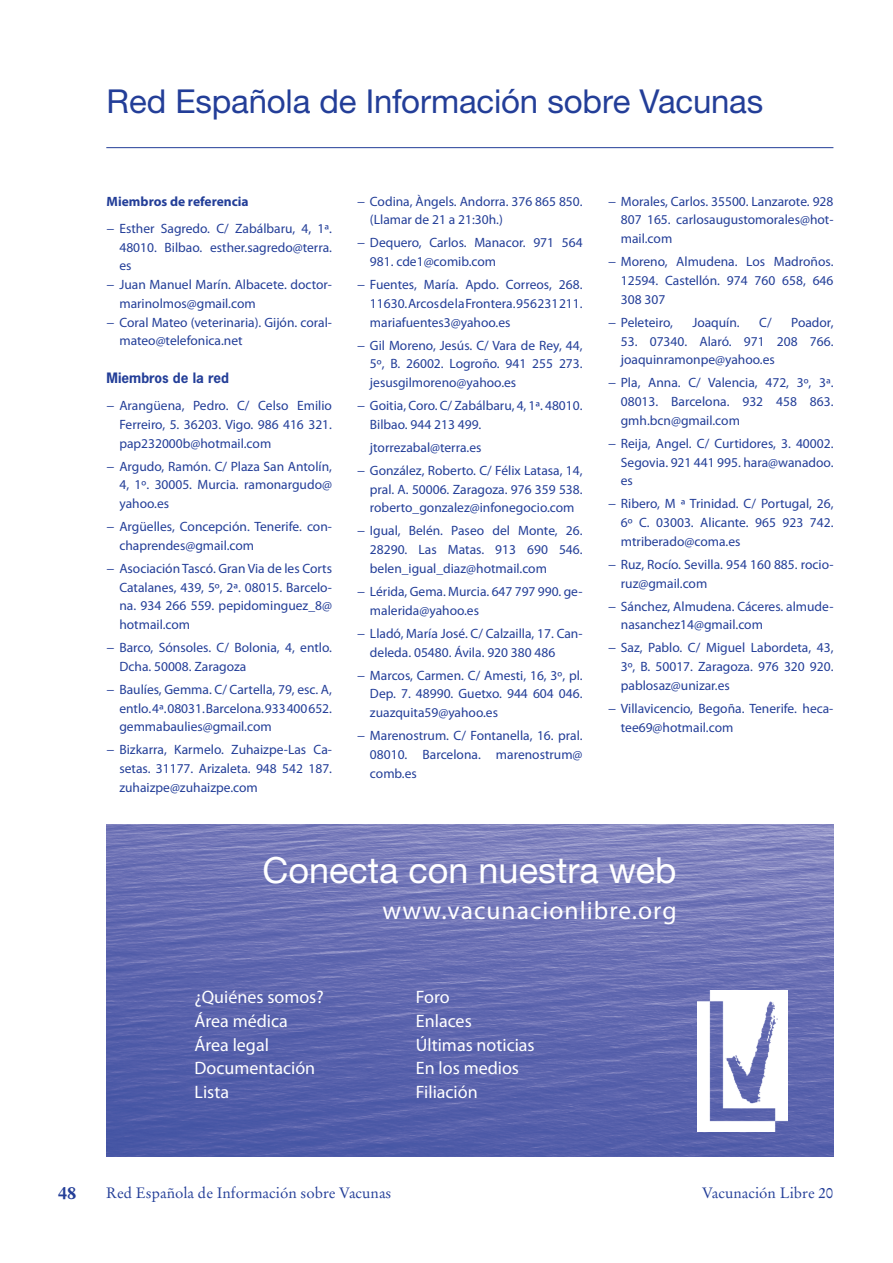
<style>
.page{position:relative;width:893px;height:1263px;background:#fff}
.page>*{position:absolute;margin:0;border:0;box-sizing:border-box;transform-origin:0 0}
.t1{font:36px "Helvetica Neue LT Std";color:#fff}
.t2{font:33px "Helvetica Neue LT Std";letter-spacing:-.005em;color:#233e98}
.t3{font:25.5px "Myriad Pro";letter-spacing:.04em;color:#fff}
.t4{font:18px/23.7px "Myriad Pro";color:#fff}
.t5{font:700 18px "Plantin Std";color:#233e98}
.t6{font:15px "Stempel Garamond LT Std";color:#233e98}
.t7{font:13.5px/18.8px "Myriad Pro";color:#233e98;text-align:justify}
.t8{font:700 13.5px "Myriad Pro";color:#233e98}
.t9{font:700 13.5px "News Gothic Std";color:#233e98}
</style>
<div class="page">
<hr style="left:106px;top:147px;width:727px;height:1px;background:#233e98">
<img style="left:106px;top:824px;width:727px;height:333px">
<img style="left:697px;top:990px;width:90px;height:141px">
<h2 class="t2" style="left:107px;top:81px;width:658px">Red Española de Información sobre Vacunas</h2>
<p class="t8" style="left:107px;top:192px;width:144px">Miembros de referencia</p>
<p class="t7" style="left:107px;top:219px;width:227px">− Esther Sagredo. C/ Zabálbaru, 4, 1ª.</p>
<p class="t7" style="left:119px;top:237px;width:214px">48010. Bilbao. esther.sagredo@terra.</p>
<p class="t7" style="left:119px;top:256px;width:14px">es</p>
<p class="t7" style="left:107px;top:275px;width:227px">− Juan Manuel Marín. Albacete. doctor-</p>
<p class="t7" style="left:119px;top:294px;width:138px">marinolmos@gmail.com</p>
<p class="t7" style="left:107px;top:312px;width:227px">− Coral Mateo (veterinaria). Gijón. coral-</p>
<p class="t7" style="left:119px;top:331px;width:125px">mateo@telefonica.net</p>
<p class="t9" style="left:107px;top:369px;width:124px">Miembros de la red</p>
<p class="t7" style="left:119px;top:396px;width:214px;text-indent:-13px">− Arangüena, Pedro. C/ Celso Emilio Ferreiro, 5. 36203. Vigo. 986 416 321. pap232000b@hotmail.com</p>
<p class="t7" style="left:119px;top:457px;width:214px;text-indent:-13px">− Argudo, Ramón. C/ Plaza San Antolín, 4, 1º. 30005. Murcia. ramonargudo@ yahoo.es</p>
<p class="t7" style="left:119px;top:517px;width:214px;text-indent:-13px">− Argüelles, Concepción. Tenerife. con&shy;chaprendes@gmail.com</p>
<p class="t7" style="left:119px;top:559px;width:214px;text-indent:-13px">− Asociación Tascó. Gran Via de les Corts Catalanes, 439, 5º, 2ª. 08015. Barcelo&shy;na. 934 266 559. pepidominguez_8@ hotmail.com</p>
<p class="t7" style="left:119px;top:638px;width:214px;text-indent:-13px">− Barco, Sónsoles. C/ Bolonia, 4, entlo.<br>Dcha. 50008. Zaragoza</p>
<p class="t7" style="left:119px;top:680px;width:214px;text-indent:-13px">− Baulíes, Gemma. C/ Cartella, 79, esc. A, entlo. 4ª. 08031. Barcelona. 933 400 652. gemmabaulies@gmail.com</p>
<p class="t7" style="left:119px;top:740px;width:214px;text-indent:-13px">− Bizkarra, Karmelo. Zuhaizpe-Las Ca&shy;setas. 31177. Arizaleta. 948 542 187. zuhaizpe@zuhaizpe.com</p>
<p class="t7" style="left:370px;top:192px;width:214px;text-indent:-13px">− Codina, Àngels. Andorra. 376 865 850. (Llamar de 21 a 21:30h.)</p>
<p class="t7" style="left:370px;top:233px;width:214px;text-indent:-13px">− Dequero, Carlos. Manacor. 971 564<br>981. cde1@comib.com</p>
<p class="t7" style="left:370px;top:275px;width:214px;text-indent:-13px">− Fuentes, María. Apdo. Correos, 268.<br>11630. Arcos de la Frontera. 956 231 211. mariafuentes3@yahoo.es</p>
<p class="t7" style="left:370px;top:336px;width:214px;text-indent:-13px">− Gil Moreno, Jesús. C/ Vara de Rey, 44, 5º, B. 26002. Logroño. 941 255 273. jesusgilmoreno@yahoo.es</p>
<p class="t7" style="left:370px;top:396px;width:214px;text-indent:-13px">− Goitia, Coro. C/ Zabálbaru, 4, 1ª. 48010.<br>Bilbao. 944 213 499.</p>
<p class="t7" style="left:357px;top:436px;width:227px;line-height:23px;text-indent:13px">jtorrezabal@terra.es<br>− González, Roberto. C/ Félix Latasa, 14,</p>
<p class="t7" style="left:370px;top:480px;width:214px">pral. A. 50006. Zaragoza. 976 359 538. roberto_gonzalez@infonegocio.com</p>
<p class="t7" style="left:370px;top:521px;width:214px;text-indent:-13px">− Igual, Belén. Paseo del Monte, 26.<br>28290. Las Matas. 913 690 546. belen_igual_diaz@hotmail.com</p>
<p class="t7" style="left:370px;top:582px;width:214px;text-indent:-13px">− Lérida, Gema. Murcia. 647 797 990. ge&shy;malerida@yahoo.es</p>
<p class="t7" style="left:370px;top:624px;width:214px;text-indent:-13px">− Lladó, María José. C/ Calzailla, 17. Can&shy;deleda. 05480. Ávila. 920 380 486</p>
<p class="t7" style="left:370px;top:665px;width:214px;text-indent:-13px">− Marcos, Carmen. C/ Amesti, 16, 3º, pl.<br>Dep. 7. 48990. Guetxo. 944 604 046. zuazquita59@yahoo.es</p>
<p class="t7" style="left:370px;top:726px;width:214px;text-indent:-13px">− Marenostrum. C/ Fontanella, 16. pral.<br>08010. Barcelona. marenostrum@ comb.es</p>
<p class="t7" style="left:621px;top:192px;width:214px;text-indent:-13px">− Morales, Carlos. 35500. Lanzarote. 928<br>807 165. carlosaugustomorales@hot&shy;mail.com</p>
<p class="t7" style="left:621px;top:252px;width:214px;text-indent:-13px">− Moreno, Almudena. Los Madroños.<br>12594. Castellón. 974 760 658, 646<br>308 307</p>
<p class="t7" style="left:608px;top:313px;width:66px">− Peleteiro,</p>
<p class="t7" style="left:692px;top:313px;width:49px">Joaquín.</p>
<p class="t7" style="left:759px;top:313px;width:14px">C/</p>
<p class="t7" style="left:791px;top:313px;width:44px">Poador,</p>
<p class="t7" style="left:621px;top:331px;width:214px">53. 07340. Alaró. 971 208 766. joaquinramonpe@yahoo.es</p>
<p class="t7" style="left:621px;top:373px;width:214px;text-indent:-13px">− Pla, Anna. C/ Valencia, 472, 3º, 3ª.<br>08013. Barcelona. 932 458 863. gmh.bcn@gmail.com</p>
<p class="t7" style="left:621px;top:434px;width:214px;text-indent:-13px">− Reija, Angel. C/ Curtidores, 3. 40002.<br>Segovia. 921 441 995. hara@wanadoo. es</p>
<p class="t7" style="left:621px;top:494px;width:214px;text-indent:-13px">− Ribero, M ª Trinidad. C/ Portugal, 26, 6º C. 03003. Alicante. 965 923 742. mtriberado@coma.es</p>
<p class="t7" style="left:621px;top:555px;width:214px;text-indent:-13px">− Ruz, Rocío. Sevilla. 954 160 885. rocio&shy;ruz@gmail.com</p>
<p class="t7" style="left:621px;top:596px;width:214px;text-indent:-13px">− Sánchez, Almudena. Cáceres. almude&shy;nasanchez14@gmail.com</p>
<p class="t7" style="left:621px;top:638px;width:214px;text-indent:-13px">− Saz, Pablo. C/ Miguel Labordeta, 43, 3º, B. 50017. Zaragoza. 976 320 920. pablosaz@unizar.es</p>
<p class="t7" style="left:621px;top:699px;width:214px;text-indent:-13px">− Villavicencio, Begoña. Tenerife. heca&shy;tee69@hotmail.com</p>
<h1 class="t1" style="left:263px;top:848px;width:416px">Conecta con nuestra web</h1>
<h3 class="t3" style="left:382px;top:895px;width:296px">www.vacunacionlibre.org</h3>
<h3 class="t4" style="left:195px;top:985px;width:131px">¿Quiénes somos?<br>Área médica<br>Área legal<br>Documentación<br>Lista</h3>
<h3 class="t4" style="left:416px;top:985px;width:120px">Foro<br>Enlaces<br>Últimas noticias<br>En los medios<br>Filiación</h3>
<h3 class="t5" style="left:58px;top:1182px;width:20px">48</h3>
<p class="t6" style="left:106px;top:1184px;width:287px">Red Española de Información sobre Vacunas</p>
<p class="t6" style="left:702px;top:1184px;width:133px">Vacunación Libre 20</p>
</div>
